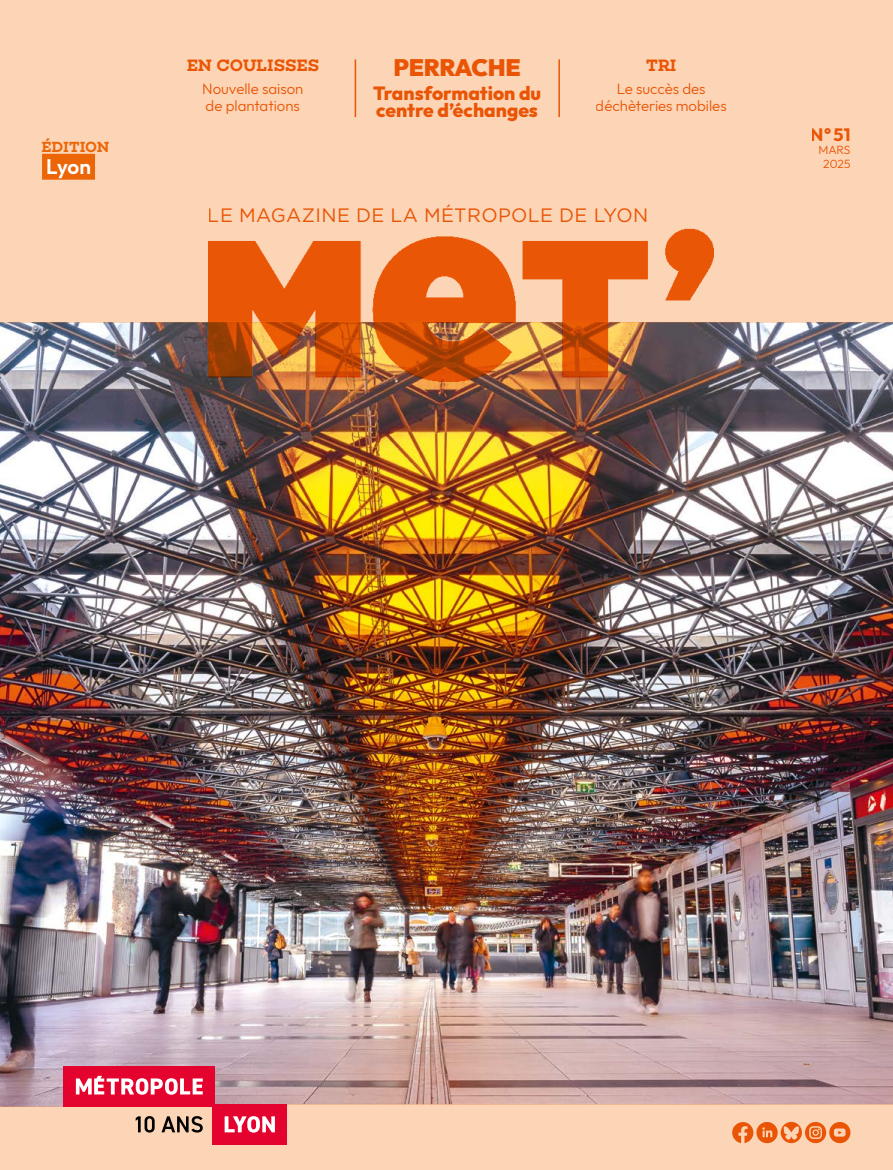
<style>
.page{position:relative;width:893px;height:1170px;background:#fff}
.page>*{position:absolute;margin:0;border:0;box-sizing:border-box;transform-origin:0 0}
.t1{font:900 24px "Outfit";letter-spacing:-.015em;color:#ec6608}
.h2_couv{font:600 20.7px "Outfit";color:#fff}
.t2{font:19.35px "Gotham Pro";letter-spacing:.02em;color:#ec6608}
.t3{font:800 19.2px/16.8px "Outfit";color:#ec6608}
.t4{font:700 18px "Outfit";color:#ec6608}
.t5{font:600 16.8px "Choplin";letter-spacing:-.005em;color:#ec6608}
.t6{font:300 15px/16.5px "Outfit";color:#ec6608}
.h2_couv-2{font:600 15px "Choplin";letter-spacing:-.005em;color:#ec6608}
.t7{font:300 12px/13.5px "Outfit";color:#ec6608;text-align:center}
</style>
<div class="page">
<div style="left:0;top:0;width:893px;height:1169px;background:#fcd5b7"></div>
<img style="left:0;top:322px;width:893px;height:784px">
<img style="left:185px;top:228px;width:553px;height:183px">
<svg style="left:136px;top:1116px;width:19px;height:16px"></svg>
<svg style="left:162px;top:1116px;width:41px;height:16px"></svg>
<div style="left:212px;top:1104px;width:75px;height:40px;background:#e4032e"></div>
<svg style="left:225px;top:1116px;width:50px;height:16px"></svg>
<div style="left:64px;top:1066px;width:151px;height:40px;background:#e4032e"></div>
<svg style="left:76px;top:1075px;width:127px;height:19px"></svg>
<hr style="left:355px;top:59px;width:1px;height:58px;background:#ec6608">
<hr style="left:558px;top:59px;width:2px;height:58px;background:#ec6608">
<svg style="left:732px;top:1121px;width:118px;height:22px"></svg>
<div style="left:42px;top:154px;width:53px;height:26px;background:#ec6608"></div>
<h2 class="h2_couv-2" style="left:41px;top:137px;width:70px">ÉDITION</h2>
<h2 class="h2_couv" style="left:46px;top:153px;width:46px">Lyon</h2>
<p class="t5" style="left:186px;top:55px;width:134px">EN COULISSES</p>
<p class="t6" style="left:202px;top:81px;width:103px">Nouvelle saison de plantations</p>
<h1 class="t1" style="left:393px;top:52px;width:129px">PERRACHE</h1>
<p class="t3" style="left:373px;top:86px;width:170px">Transformation du centre d’échanges</p>
<p class="t5" style="left:646px;top:55px;width:31px">TRI</p>
<p class="t6" style="left:596px;top:81px;width:132px;text-align:center">Le succès des déchèteries mobiles</p>
<p class="t2" style="left:208px;top:204px;width:442px">LE MAGAZINE DE LA MÉTROPOLE DE LYON</p>
<p class="t4" style="left:811px;top:122px;width:41px">N°51</p>
<p class="t7" style="left:818px;top:143px;width:34px">Mars<br>2025</p>
</div>
